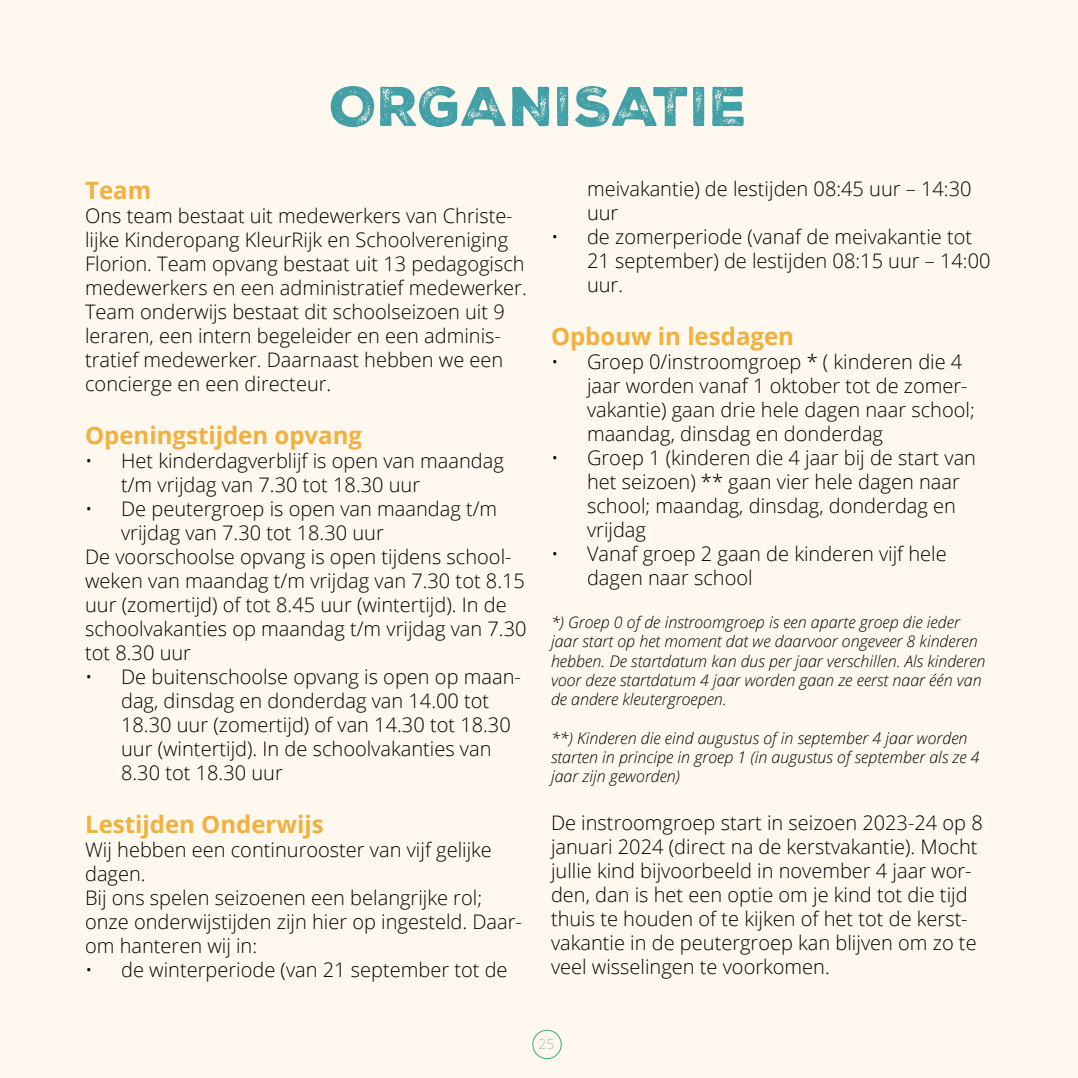
<style>
.page{position:relative;width:1078px;height:1078px;background:#fff}
.page>*{position:absolute;margin:0;border:0;box-sizing:border-box;transform-origin:0 0}
.t1{font:700 24px "Open Sans";color:#f2b03e}
.t2{font:300 20px/24px "Open Sans";color:#000}
.t3{font:italic 300 16px/19.2px "Open Sans";color:#000}
.t4{font:300 14px "Open Sans";color:#b3b2b2}
</style>
<div class="page">
<div style="left:0;top:0;width:1077px;height:1077px;background:#fef8ee"></div>
<div style="left:532px;top:1029px;width:29px;height:29px;border:1px solid #42af62;border-radius:50%"></div>
<svg style="left:330px;top:86px;width:413px;height:41px"></svg>
<p class="t1" style="left:85px;top:173px;width:68px">Team</p>
<p class="t2" style="left:85px;top:203px;width:443px">Ons team bestaat uit medewerkers van Christe&shy;lijke Kinderopang KleurRijk en Schoolvereniging Florion. Team opvang bestaat uit 13 pedagogisch medewerkers en een administratief medewerker.<br>Team onderwijs bestaat dit schoolseizoen uit 9 leraren, een intern begeleider en een adminis&shy;tratief medewerker. Daarnaast hebben we een concierge en een directeur.</p>
<p class="t1" style="left:85px;top:418px;width:278px">Openingstijden opvang</p>
<p class="t2" style="left:121px;top:448px;width:384px;text-indent:-36px">• Het kinderdagverblijf is open van maandag t/m vrijdag van 7.30 tot 18.30 uur</p>
<p class="t2" style="left:85px;top:496px;width:413px">• De peutergroep is open van maandag t/m</p>
<p class="t2" style="left:121px;top:520px;width:264px">vrijdag van 7.30 tot 18.30 uur</p>
<p class="t2" style="left:85px;top:544px;width:428px">De voorschoolse opvang is open tijdens school-</p>
<p class="t2" style="left:85px;top:568px;width:441px">weken van maandag t/m vrijdag van 7.30 tot 8.15</p>
<p class="t2" style="left:85px;top:592px;width:423px">uur (zomertijd) of tot 8.45 uur (wintertijd). In de</p>
<p class="t2" style="left:85px;top:616px;width:443px">schoolvakanties op maandag t/m vrijdag van 7.30</p>
<p class="t2" style="left:85px;top:640px;width:107px">tot 8.30 uur</p>
<p class="t2" style="left:121px;top:664px;width:401px;text-indent:-36px">• De buitenschoolse opvang is open op maan&shy;dag, dinsdag en donderdag van 14.00 tot 18.30 uur (zomertijd) of van 14.30 tot 18.30 uur (wintertijd). In de schoolvakanties van 8.30 tot 18.30 uur</p>
<p class="t1" style="left:85px;top:807px;width:240px">Lestijden Onderwijs</p>
<p class="t2" style="left:85px;top:837px;width:438px">Wij hebben een continurooster van vijf gelijke dagen.<br>Bij ons spelen seizoenen een belangrijke rol; onze onderwijstijden zijn hier op ingesteld. Daar&shy;om hanteren wij in:</p>
<p class="t2" style="left:85px;top:957px;width:424px">• de winterperiode (van 21 september tot de</p>
<p class="t2" style="left:587px;top:176px;width:386px">meivakantie) de lestijden 08:45 uur – 14:30 uur</p>
<p class="t2" style="left:587px;top:224px;width:405px;text-indent:-36px">• de zomerperiode (vanaf de meivakantie tot<br>21 september) de lestijden 08:15 uur – 14:00 uur.</p>
<p class="t1" style="left:551px;top:319px;width:244px">Opbouw in lesdagen</p>
<p class="t2" style="left:587px;top:349px;width:389px;text-indent:-36px">• Groep 0/instroomgroep * ( kinderen die 4 jaar worden vanaf 1 oktober tot de zomer&shy;vakantie) gaan drie hele dagen naar school; maandag, dinsdag en donderdag</p>
<p class="t2" style="left:587px;top:445px;width:390px;text-indent:-36px">• Groep 1 (kinderen die 4 jaar bij de start van het seizoen) ** gaan vier hele dagen naar school; maandag, dinsdag, donderdag en vrijdag</p>
<p class="t2" style="left:587px;top:541px;width:361px;text-indent:-36px">• Vanaf groep 2 gaan de kinderen vijf hele dagen naar school</p>
<p class="t3" style="left:551px;top:612px;width:436px">*) Groep 0 of de instroomgroep is een aparte groep die ieder jaar start op het moment dat we daarvoor ongeveer 8 kinderen hebben. De startdatum kan dus per jaar verschillen. Als kinderen voor deze startdatum 4 jaar worden gaan ze eerst naar één van de andere kleutergroepen.</p>
<p class="t3" style="left:551px;top:727px;width:430px">**) Kinderen die eind augustus of in september 4 jaar worden starten in principe in groep 1 (in augustus of september als ze 4 jaar zijn geworden)</p>
<p class="t2" style="left:551px;top:810px;width:433px">De instroomgroep start in seizoen 2023-24 op 8 januari 2024 (direct na de kerstvakantie). Mocht jullie kind bijvoorbeeld in november 4 jaar wor&shy;den, dan is het een optie om je kind tot die tijd thuis te houden of te kijken of het tot de kerst&shy;vakantie in de peutergroep kan blijven om zo te veel wisselingen te voorkomen.</p>
<p class="t4" style="left:538px;top:1033px;width:17px">25</p>
</div>
